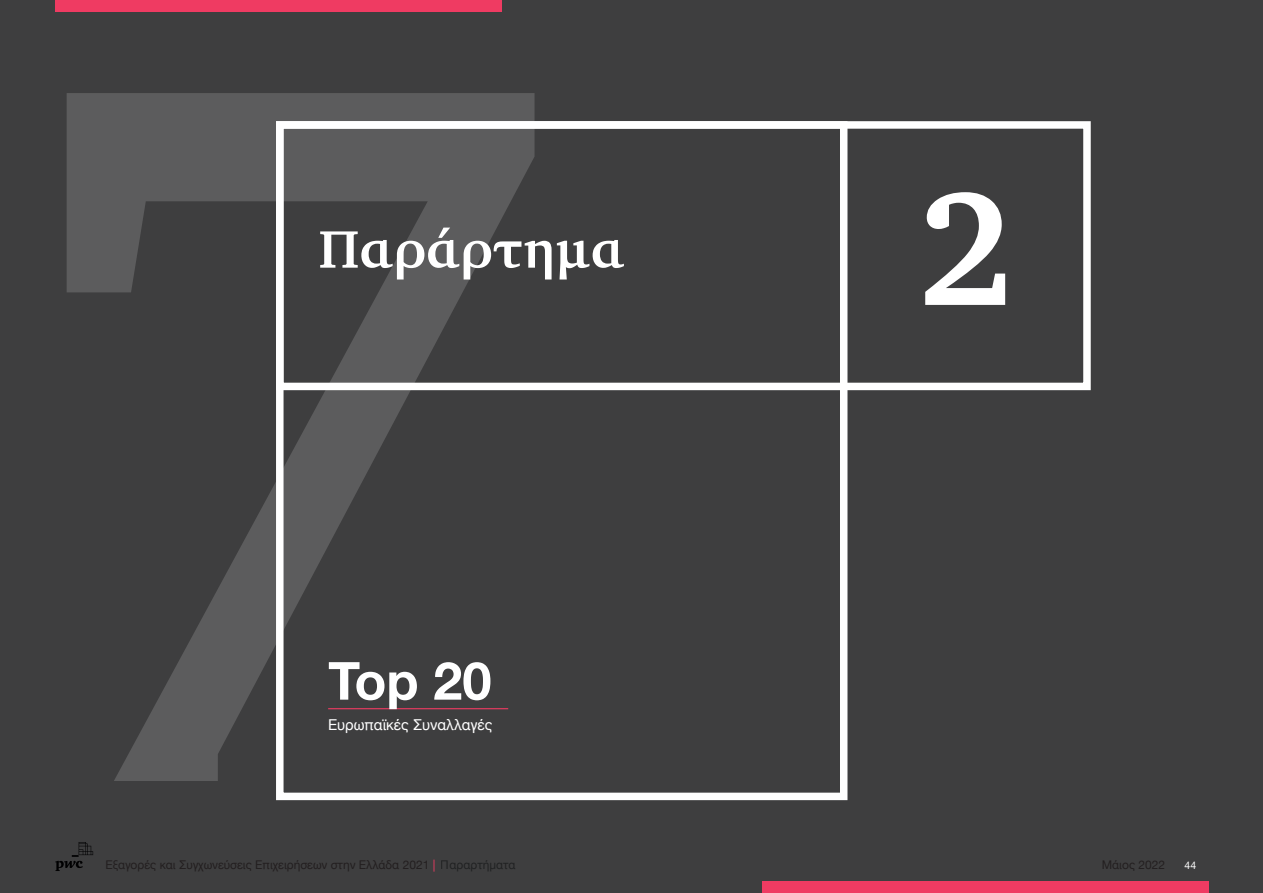
<style>
.page{position:relative;width:1263px;height:893px;background:#3e3e3f}
.page>*{position:absolute;margin:0;border:0;box-sizing:border-box;transform-origin:0 0}
.t1{font:700 976.8px "Charter";color:#fff}
.t2{font:700 165px "Charter";color:#fff}
.t3{font:700 54px "Charter";color:#fff}
.num_underline{font:700 52.5px "Helvetica Neue";color:#fff}
.BODY{font:15px "Helvetica Neue";color:#fff}
.t4{font:12px "Helvetica Neue";color:#231f20}
.t5{font:10.5px "Helvetica Neue";color:#fff}
.s1{color:#ef3b62}
.s2{color:#8a8c8f}
</style>
<div class="page">
<div style="left:276px;top:121px;width:815px;height:269px;border:8px solid #fff"></div>
<div style="left:276px;top:121px;width:571px;height:679px;border:8px solid #fff"></div>
<hr style="left:328px;top:708px;width:180px;height:1px;background:#ef3b62">
<div style="left:55px;top:0;width:447px;height:11px;background:#ef3b62"></div>
<div style="left:762px;top:881px;width:447px;height:12px;background:#ef3b62"></div>
<svg style="left:55px;top:842px;width:38px;height:29px"></svg>
<h1 class="t1" style="left:-8px;top:-430px;width:569px">7</h1>
<p class="t3" style="left:319px;top:203px;width:308px">Παράρτημα</p>
<p class="num_underline" style="left:328px;top:640px;width:165px">Top 20</p>
<p class="BODY" style="left:328px;top:714px;width:166px">Ευρωπαϊκές Συναλλαγές</p>
<p class="t2" style="left:917px;top:106px;width:97px">2</p>
<p class="t4" style="left:106px;top:856px;width:412px">Εξαγορές και Συγχωνεύσεις Επιχειρήσεων στην Ελλάδα 2021 <span class="s1">|</span> <span class="s2">Παραρτήματα</span></p>
<p class="t4" style="left:1102px;top:856px;width:65px">Μάιος 2022</p>
<p class="t5" style="left:1185px;top:857px;width:13px">44</p>
</div>
